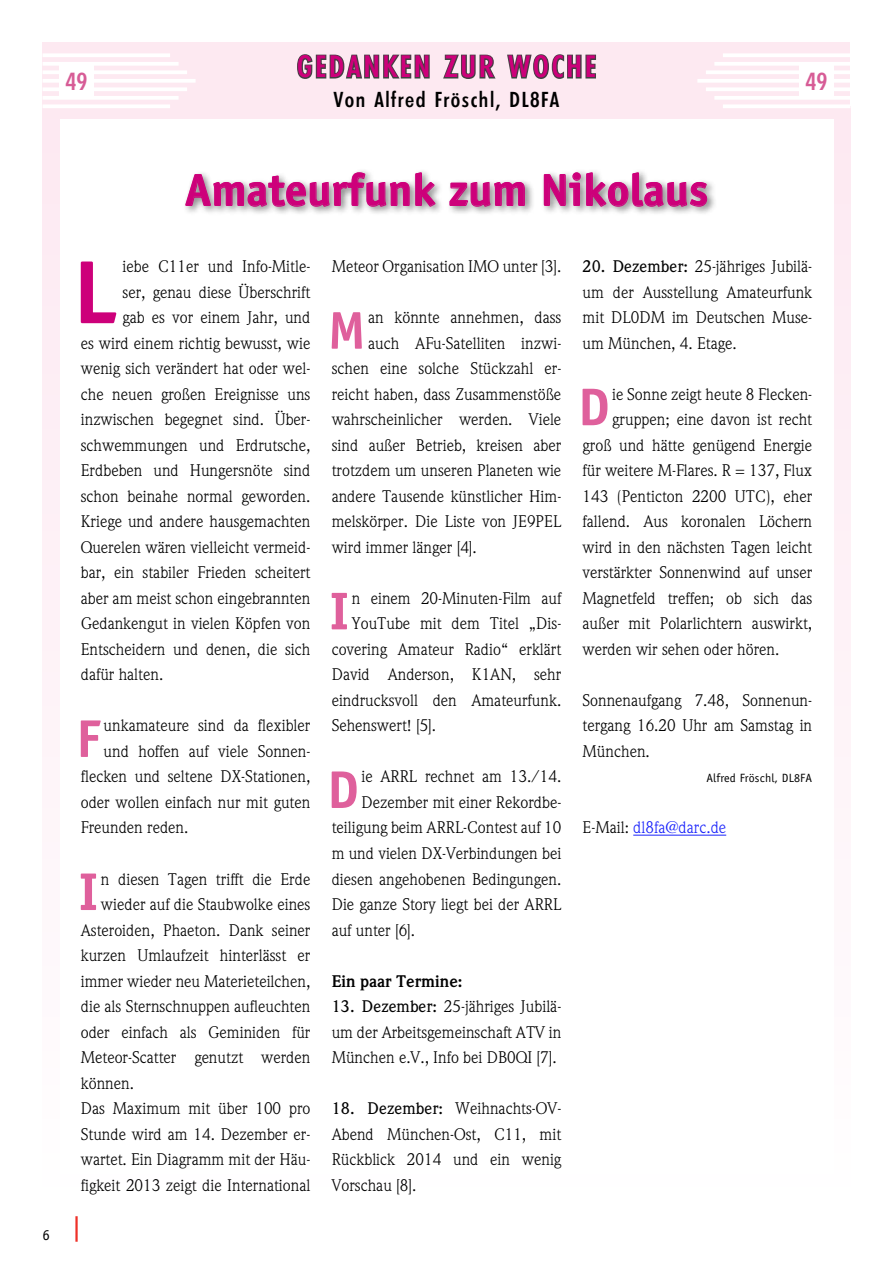
<style>
.page{position:relative;width:893px;height:1263px;background:#fff}
.page>*{position:absolute;margin:0;border:0;box-sizing:border-box;transform-origin:0 0}
.t1{font:700 90px "Officina Sans";color:#cd007a}
.t2{font:700 53.25px "Officina Sans";color:#df609c}
.t3{font:700 45px "Officina Sans";color:#cd007a}
.t4{font:500 condensed 30px "Limerick";letter-spacing:.1em;color:#cd007a}
.t5{font:500 condensed 24px "Limerick";color:#d75c96}
.t6{font:500 condensed 21px "Limerick";letter-spacing:.075em;color:#000}
.t7{font:16.5px/25.5px "Weidemann";color:#000;text-align:justify}
.t8{font:16.5px "Weidemann";color:#1922fb}
.t9{font:700 16.5px "Weidemann";color:#000}
.t10{font:15px "Officina Sans";color:#000}
.t11{font:12px "Officina Sans";letter-spacing:.01em;color:#000}
.s1{font-weight:500}
.s2{color:#000}
</style>
<div class="page">
<div style="left:43px;top:43px;width:807px;height:76px;background:#fde9f1"></div>
<div style="left:43px;top:106px;width:807px;height:1085px;background:#fef4f8"></div>
<div style="left:60px;top:119px;width:773px;height:1055px;background:#fff"></div>
<hr style="left:723px;top:53px;width:127px;height:4px;background:#fff">
<hr style="left:43px;top:53px;width:127px;height:4px;background:#fff">
<hr style="left:714px;top:62px;width:136px;height:4px;background:#fff">
<hr style="left:43px;top:62px;width:136px;height:4px;background:#fff">
<hr style="left:706px;top:70px;width:144px;height:4px;background:#fff">
<hr style="left:43px;top:70px;width:144px;height:4px;background:#fff">
<hr style="left:697px;top:79px;width:153px;height:4px;background:#fff">
<hr style="left:43px;top:79px;width:153px;height:4px;background:#fff">
<hr style="left:706px;top:87px;width:144px;height:4px;background:#fff">
<hr style="left:43px;top:87px;width:144px;height:4px;background:#fff">
<hr style="left:714px;top:96px;width:136px;height:4px;background:#fff">
<hr style="left:43px;top:96px;width:136px;height:4px;background:#fff">
<hr style="left:723px;top:104px;width:127px;height:4px;background:#fff">
<hr style="left:43px;top:104px;width:127px;height:4px;background:#fff">
<div style="left:60px;top:64px;width:34px;height:34px;background:#fff"></div>
<div style="left:799px;top:64px;width:34px;height:34px;background:#fff"></div>
<hr style="left:75px;top:1216px;width:3px;height:26px;background:#ee3129">
<svg style="left:297px;top:54px;width:133px;height:25px"></svg>
<svg style="left:443px;top:54px;width:53px;height:25px"></svg>
<svg style="left:507px;top:54px;width:89px;height:25px"></svg>
<div style="left:182px;top:168px;width:535px;height:48px;background:#000;opacity:.5"></div>
<svg style="left:185px;top:168px;width:251px;height:39px"></svg>
<svg style="left:449px;top:182px;width:76px;height:25px;background:#c49ab3"></svg>
<svg style="left:543px;top:172px;width:164px;height:35px"></svg>
<hr style="left:633px;top:835px;width:93px;height:1px;background:#1922fb">
<h3 class="t4" style="left:297px;top:49px;width:300px">GEDANKEN ZUR WOCHE</h3>
<p class="t6" style="left:334px;top:88px;width:227px">Von Alfred Fröschl, DL8FA</p>
<h3 class="t5" style="left:66px;top:67px;width:23px">49</h3>
<h3 class="t5" style="left:805px;top:67px;width:23px">49</h3>
<p class="t10" style="left:43px;top:1226px;width:9px">6</p>
<h3 class="t3" style="left:185px;top:162px;width:525px">Amateurfunk zum Nikolaus</h3>
<h1 class="t1" style="left:73px;top:236px;width:47px">L</h1>
<p class="t7" style="left:123px;top:254px;width:189px">iebe C11er und Info-Mitle-</p>
<p class="t7" style="left:123px;top:279px;width:189px">ser, genau diese Überschrift</p>
<p class="t7" style="left:123px;top:305px;width:189px">gab es vor einem Jahr, und</p>
<p class="t7" style="left:81px;top:330px;width:231px">es wird einem richtig bewusst, wie</p>
<p class="t7" style="left:81px;top:356px;width:231px">wenig sich verändert hat oder wel-</p>
<p class="t7" style="left:81px;top:381px;width:231px">che neuen großen Ereignisse uns</p>
<p class="t7" style="left:81px;top:407px;width:231px">inzwischen begegnet sind. Über-</p>
<p class="t7" style="left:81px;top:432px;width:231px">schwemmungen und Erdrutsche,</p>
<p class="t7" style="left:81px;top:458px;width:231px">Erdbeben und Hungersnöte sind</p>
<p class="t7" style="left:81px;top:483px;width:229px">schon beinahe normal geworden.</p>
<p class="t7" style="left:81px;top:509px;width:231px">Kriege und andere hausgemachten</p>
<p class="t7" style="left:81px;top:534px;width:231px">Querelen wären vielleicht vermeid-</p>
<p class="t7" style="left:81px;top:560px;width:231px">bar, ein stabiler Frieden scheitert</p>
<p class="t7" style="left:81px;top:585px;width:231px">aber am meist schon eingebrannten</p>
<p class="t7" style="left:81px;top:611px;width:231px">Gedankengut in vielen Köpfen von</p>
<p class="t7" style="left:81px;top:636px;width:231px">Entscheidern und denen, die sich</p>
<p class="t7" style="left:81px;top:662px;width:82px">dafür halten.</p>
<h2 class="t2" style="left:76px;top:706px;width:26px">F</h2>
<p class="t7" style="left:104px;top:713px;width:208px">unkamateure sind da flexibler</p>
<p class="t7" style="left:104px;top:738px;width:208px">und hoffen auf viele Sonnen-</p>
<p class="t7" style="left:81px;top:764px;width:231px">flecken und seltene DX-Stationen,</p>
<p class="t7" style="left:81px;top:789px;width:231px">oder wollen einfach nur mit guten</p>
<p class="t7" style="left:81px;top:815px;width:107px">Freunden reden.</p>
<h2 class="t2" style="left:79px;top:859px;width:21px">I</h2>
<p class="t7" style="left:101px;top:866px;width:211px">n diesen Tagen trifft die Erde</p>
<p class="t7" style="left:101px;top:891px;width:211px">wieder auf die Staubwolke eines</p>
<p class="t7" style="left:81px;top:917px;width:231px">Asteroiden, Phaeton. Dank seiner</p>
<p class="t7" style="left:81px;top:942px;width:231px">kurzen Umlaufzeit hinterlässt er</p>
<p class="t7" style="left:81px;top:968px;width:231px">immer wieder neu Materieteilchen,</p>
<p class="t7" style="left:81px;top:993px;width:231px">die als Sternschnuppen aufleuchten</p>
<p class="t7" style="left:81px;top:1019px;width:231px">oder einfach als Geminiden für</p>
<p class="t7" style="left:81px;top:1044px;width:231px">Meteor-Scatter genutzt werden</p>
<p class="t7" style="left:81px;top:1070px;width:52px">können.</p>
<p class="t7" style="left:81px;top:1095px;width:231px">Das Maximum mit über 100 pro</p>
<p class="t7" style="left:81px;top:1121px;width:231px">Stunde wird am 14. Dezember er-</p>
<p class="t7" style="left:81px;top:1146px;width:231px">wartet. Ein Diagramm mit der Häu-</p>
<p class="t7" style="left:81px;top:1172px;width:231px">figkeit 2013 zeigt die International</p>
<p class="t7" style="left:332px;top:254px;width:229px">Meteor Organisation IMO unter [3].</p>
<h2 class="t2" style="left:328px;top:297px;width:39px">M</h2>
<p class="t7" style="left:368px;top:305px;width:195px">an könnte annehmen, dass</p>
<p class="t7" style="left:368px;top:330px;width:195px">auch AFu-Satelliten inzwi-</p>
<p class="t7" style="left:332px;top:356px;width:231px">schen eine solche Stückzahl er-</p>
<p class="t7" style="left:332px;top:381px;width:231px">reicht haben, dass Zusammenstöße</p>
<p class="t7" style="left:332px;top:407px;width:231px">wahrscheinlicher werden. Viele</p>
<p class="t7" style="left:332px;top:432px;width:231px">sind außer Betrieb, kreisen aber</p>
<p class="t7" style="left:332px;top:458px;width:231px">trotzdem um unseren Planeten wie</p>
<p class="t7" style="left:332px;top:483px;width:231px">andere Tausende künstlicher Him-</p>
<p class="t7" style="left:332px;top:509px;width:231px">melskörper. Die Liste von JE9PEL</p>
<p class="t7" style="left:332px;top:534px;width:144px">wird immer länger [4].</p>
<h2 class="t2" style="left:329px;top:578px;width:21px">I</h2>
<p class="t7" style="left:352px;top:585px;width:211px">n einem 20-Minuten-Film auf</p>
<p class="t7" style="left:352px;top:611px;width:211px">YouTube mit dem Titel „Dis-</p>
<p class="t7" style="left:332px;top:636px;width:231px">covering Amateur Radio“ erklärt</p>
<p class="t7" style="left:332px;top:662px;width:231px">David Anderson, K1AN, sehr</p>
<p class="t7" style="left:332px;top:687px;width:229px">eindrucksvoll den Amateurfunk.</p>
<p class="t7" style="left:332px;top:713px;width:104px">Sehenswert! [5].</p>
<h2 class="t2" style="left:327px;top:757px;width:33px">D</h2>
<p class="t7" style="left:361px;top:764px;width:199px">ie ARRL rechnet am 13./14.</p>
<p class="t7" style="left:361px;top:789px;width:201px">Dezember mit einer Rekordbe-</p>
<p class="t7" style="left:332px;top:815px;width:231px">teiligung beim ARRL-Contest auf 10</p>
<p class="t7" style="left:332px;top:840px;width:231px">m und vielen DX-Verbindungen bei</p>
<p class="t7" style="left:332px;top:866px;width:229px">diesen angehobenen Bedingungen.</p>
<p class="t7" style="left:332px;top:891px;width:231px">Die ganze Story liegt bei der ARRL</p>
<p class="t7" style="left:332px;top:917px;width:83px">auf unter [6].</p>
<p class="t9" style="left:332px;top:971px;width:132px">Ein paar Termine:</p>
<p class="t7" style="left:332px;top:993px;width:231px"><span class="s1">13. Dezember:</span> 25-jähriges Jubilä&shy;um der Arbeitsgemeinschaft ATV in München e.V., Info bei DB0QI [7].</p>
<p class="t7" style="left:332px;top:1095px;width:231px"><span class="s1">18. Dezember:</span> Weihnachts-OV-Abend München-Ost, C11, mit Rückblick 2014 und ein wenig Vorschau [8].</p>
<p class="t7" style="left:583px;top:254px;width:231px"><span class="s1">20. Dezember:</span> 25-jähriges Jubilä&shy;um der Ausstellung Amateurfunk mit DL0DM im Deutschen Muse&shy;um München, 4. Etage.</p>
<h2 class="t2" style="left:578px;top:374px;width:33px">D</h2>
<p class="t7" style="left:612px;top:381px;width:201px">ie Sonne zeigt heute 8 Flecken-</p>
<p class="t7" style="left:612px;top:407px;width:201px">gruppen; eine davon ist recht</p>
<p class="t7" style="left:583px;top:432px;width:231px">groß und hätte genügend Energie</p>
<p class="t7" style="left:583px;top:458px;width:231px">für weitere M-Flares. R = 137, Flux</p>
<p class="t7" style="left:583px;top:483px;width:231px">143 (Penticton 2200 UTC), eher</p>
<p class="t7" style="left:583px;top:509px;width:231px">fallend. Aus koronalen Löchern</p>
<p class="t7" style="left:583px;top:534px;width:231px">wird in den nächsten Tagen leicht</p>
<p class="t7" style="left:583px;top:560px;width:231px">verstärkter Sonnenwind auf unser</p>
<p class="t7" style="left:583px;top:585px;width:231px">Magnetfeld treffen; ob sich das</p>
<p class="t7" style="left:583px;top:611px;width:231px">außer mit Polarlichtern auswirkt,</p>
<p class="t7" style="left:583px;top:636px;width:196px">werden wir sehen oder hören.</p>
<p class="t7" style="left:583px;top:687px;width:231px">Sonnenaufgang 7.48, Sonnenun&shy;tergang 16.20 Uhr am Samstag in München.</p>
<p class="t11" style="left:706px;top:771px;width:107px">Alfred Fröschl, DL8FA</p>
<p class="t8" style="left:583px;top:818px;width:145px"><span class="s2">E-Mail:</span> dl8fa@darc.de</p>
</div>
